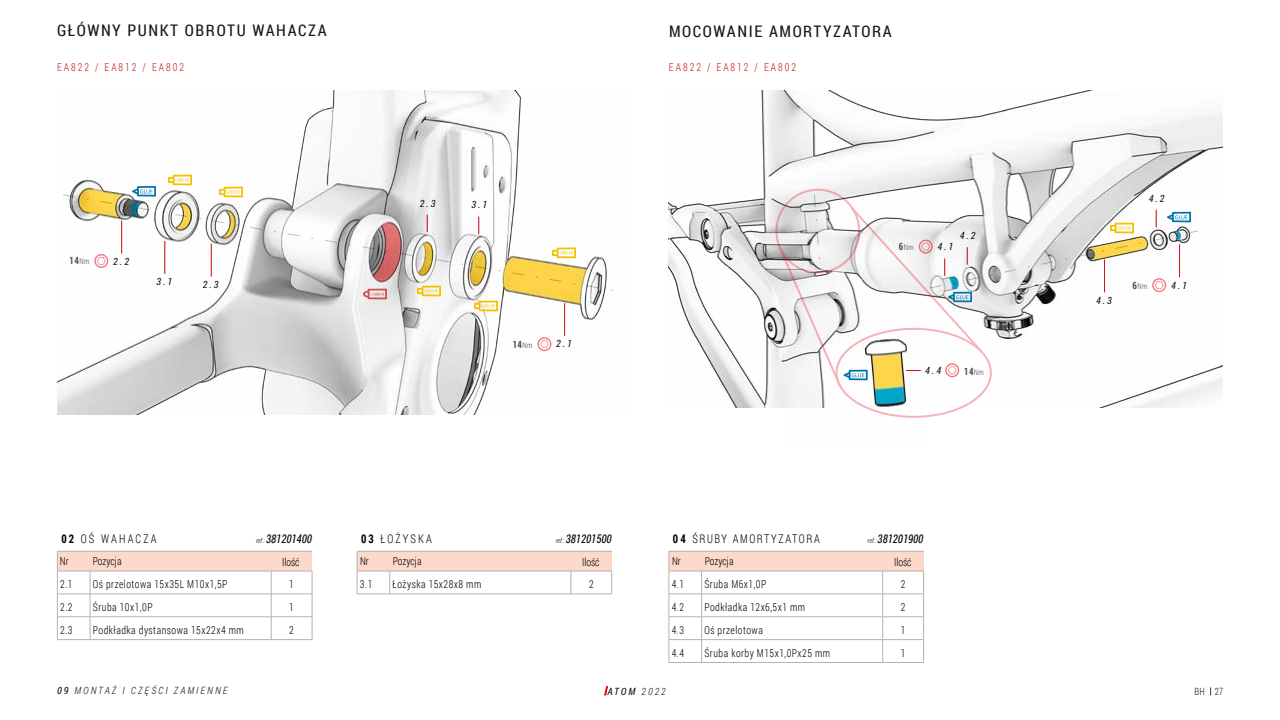
<style>
.page{position:relative;width:1280px;height:720px;background:#fff}
.page>*{position:absolute;margin:0;border:0;box-sizing:border-box;transform-origin:0 0}
.t1{font:16px "Roboto Condensed";letter-spacing:.1em;color:#1a1a1a}
.t2{font:italic 12px "Roboto Condensed";color:#000;scale:.9 1}
.t3{font:300 12px "Roboto Condensed";letter-spacing:.2em;color:#000;scale:.9 1}
.t4{font:300 12px "Roboto Condensed";letter-spacing:.155em;color:#000;scale:.9 1}
.t5{font:300 11px "Roboto Condensed";letter-spacing:.05em;color:#000;scale:.9 1}
.t6{font:300 11px "Roboto Condensed";letter-spacing:.2em;color:#cd1719;scale:.9 1}
.t7{font:300 11px "Roboto Condensed";letter-spacing:-.005em;color:#000;scale:.9 1}
.t8{font:italic 10px "Roboto Condensed";color:#1a1a1a}
.t9{font:italic 300 10px "Roboto Condensed";letter-spacing:.2em;color:#1a1a1a}
.t10{font:700 10px "Roboto Condensed";color:#4d4d4d;scale:.9 1}
.t11{font:300 10px "Roboto Condensed";color:#1a1a1a;scale:.9 1}
.t12{font:300 8px "Roboto Condensed";color:#4d4d4d;scale:.9 1}
.s1{font-weight:300;font-size:8px}
.s2{font-weight:700;font-size:10px}
.s3{font-weight:700}
.s4{font-weight:300;font-size:7px}
.s5{font-weight:400}
.s6{font-weight:300}
</style>
<div class="page">
<svg style="left:604px;top:686px;width:4px;height:9px"></svg>
<img style="left:57px;top:90px;width:548px;height:324px">
<img style="left:669px;top:90px;width:554px;height:317px">
<hr style="left:564px;top:303px;width:1px;height:33px;background:#d61017">
<svg style="left:132px;top:186px;width:24px;height:8px"></svg>
<svg style="left:474px;top:301px;width:24px;height:10px"></svg>
<svg style="left:417px;top:292px;width:24px;height:4px"></svg>
<svg style="left:219px;top:187px;width:24px;height:7px"></svg>
<svg style="left:168px;top:175px;width:24px;height:10px"></svg>
<svg style="left:363px;top:292px;width:24px;height:7px"></svg>
<svg style="left:768px;top:182px;width:225px;height:236px"></svg>
<div style="left:57px;top:551px;width:255px;height:20px;background:#fcd9ca"></div>
<hr style="left:57px;top:594px;width:33px;height:1px;background:#b3b3b3">
<hr style="left:90px;top:594px;width:181px;height:1px;background:#b3b3b3">
<hr style="left:271px;top:594px;width:41px;height:1px;background:#b3b3b3">
<hr style="left:57px;top:617px;width:33px;height:1px;background:#b3b3b3">
<hr style="left:90px;top:617px;width:181px;height:1px;background:#b3b3b3">
<svg style="left:90px;top:572px;width:1px;height:67px"></svg>
<hr style="left:271px;top:617px;width:41px;height:1px;background:#b3b3b3">
<svg style="left:271px;top:572px;width:1px;height:67px"></svg>
<hr style="left:57px;top:639px;width:33px;height:1px;background:#b3b3b3">
<hr style="left:90px;top:639px;width:181px;height:1px;background:#b3b3b3">
<hr style="left:271px;top:639px;width:41px;height:1px;background:#b3b3b3">
<hr style="left:57px;top:551px;width:33px;height:1px;background:#b3b3b3">
<svg style="left:57px;top:551px;width:1px;height:88px"></svg>
<hr style="left:90px;top:551px;width:181px;height:1px;background:#b3b3b3">
<hr style="left:271px;top:551px;width:41px;height:1px;background:#b3b3b3">
<hr style="left:57px;top:571px;width:33px;height:1px;background:#b3b3b3">
<hr style="left:90px;top:571px;width:181px;height:1px;background:#b3b3b3">
<hr style="left:271px;top:571px;width:41px;height:1px;background:#b3b3b3">
<svg style="left:312px;top:571px;width:1px;height:68px"></svg>
<div style="left:669px;top:551px;width:255px;height:20px;background:#fcd9ca"></div>
<hr style="left:669px;top:594px;width:33px;height:1px;background:#b3b3b3">
<hr style="left:702px;top:594px;width:181px;height:1px;background:#b3b3b3">
<hr style="left:883px;top:594px;width:41px;height:1px;background:#b3b3b3">
<hr style="left:669px;top:617px;width:33px;height:1px;background:#b3b3b3">
<hr style="left:702px;top:617px;width:181px;height:1px;background:#b3b3b3">
<hr style="left:883px;top:617px;width:41px;height:1px;background:#b3b3b3">
<hr style="left:669px;top:639px;width:33px;height:1px;background:#b3b3b3">
<svg style="left:701px;top:572px;width:1px;height:90px"></svg>
<svg style="left:883px;top:572px;width:1px;height:90px"></svg>
<hr style="left:669px;top:662px;width:33px;height:1px;background:#b3b3b3">
<hr style="left:702px;top:662px;width:181px;height:1px;background:#b3b3b3">
<hr style="left:883px;top:662px;width:41px;height:1px;background:#b3b3b3">
<hr style="left:669px;top:551px;width:33px;height:1px;background:#b3b3b3">
<svg style="left:669px;top:552px;width:1px;height:110px"></svg>
<hr style="left:702px;top:551px;width:181px;height:1px;background:#b3b3b3">
<hr style="left:883px;top:551px;width:41px;height:1px;background:#b3b3b3">
<hr style="left:669px;top:571px;width:33px;height:1px;background:#b3b3b3">
<hr style="left:702px;top:571px;width:181px;height:1px;background:#b3b3b3">
<hr style="left:883px;top:571px;width:41px;height:1px;background:#b3b3b3">
<hr style="left:702px;top:639px;width:181px;height:1px;background:#b3b3b3">
<hr style="left:883px;top:639px;width:41px;height:1px;background:#b3b3b3">
<svg style="left:923px;top:572px;width:1px;height:90px"></svg>
<div style="left:357px;top:551px;width:255px;height:20px;background:#fcd9ca"></div>
<svg style="left:390px;top:572px;width:1px;height:22px"></svg>
<svg style="left:571px;top:572px;width:1px;height:22px"></svg>
<hr style="left:357px;top:594px;width:33px;height:1px;background:#b3b3b3">
<hr style="left:390px;top:594px;width:181px;height:1px;background:#b3b3b3">
<hr style="left:571px;top:594px;width:41px;height:1px;background:#b3b3b3">
<hr style="left:357px;top:551px;width:33px;height:1px;background:#b3b3b3">
<svg style="left:357px;top:552px;width:1px;height:42px"></svg>
<hr style="left:390px;top:551px;width:181px;height:1px;background:#b3b3b3">
<hr style="left:571px;top:551px;width:41px;height:1px;background:#b3b3b3">
<hr style="left:357px;top:571px;width:33px;height:1px;background:#b3b3b3">
<hr style="left:390px;top:571px;width:181px;height:1px;background:#b3b3b3">
<hr style="left:571px;top:571px;width:41px;height:1px;background:#b3b3b3">
<svg style="left:612px;top:571px;width:1px;height:23px"></svg>
<svg style="left:537px;top:337px;width:14px;height:14px"></svg>
<svg style="left:945px;top:363px;width:14px;height:14px"></svg>
<img style="left:783px;top:303px;width:141px;height:115px">
<svg style="left:62px;top:194px;width:551px;height:98px"></svg>
<svg style="left:813px;top:194px;width:8px;height:77px"></svg>
<svg style="left:919px;top:210px;width:280px;height:92px"></svg>
<h1 class="t1" style="left:57px;top:19px;width:271px">GŁÓWNY PUNKT OBROTU WAHACZA</h1>
<h1 class="t1" style="left:669px;top:20px;width:224px">MOCOWANIE AMORTYZATORA</h1>
<p class="t6" style="left:57px;top:60px;width:143px">EA822 / EA812 / EA802</p>
<p class="t6" style="left:669px;top:60px;width:143px">EA822 / EA812 / EA802</p>
<p class="t10" style="left:70px;top:254px;width:24px">14<span class="s1">Nm</span></p>
<p class="t8" style="left:113px;top:254px;width:17px">2.2</p>
<p class="t8" style="left:156px;top:275px;width:17px">3.1</p>
<p class="t8" style="left:203px;top:278px;width:17px">2.3</p>
<p class="t8" style="left:420px;top:196px;width:17px">2.3</p>
<p class="t8" style="left:471px;top:198px;width:17px">3.1</p>
<p class="t10" style="left:513px;top:337px;width:24px">14<span class="s1">Nm</span></p>
<p class="t8" style="left:556px;top:337px;width:17px">2.1</p>
<p class="t12" style="left:899px;top:242px;width:18px"><span class="s2">6</span>Nm</p>
<p class="t8" style="left:960px;top:228px;width:17px">4.2</p>
<p class="t8" style="left:937px;top:240px;width:17px">4.1</p>
<p class="t8" style="left:925px;top:364px;width:17px">4.4</p>
<p class="t10" style="left:964px;top:364px;width:24px">14<span class="s1">Nm</span></p>
<p class="t3" style="left:61px;top:530px;width:107px"><span class="s3">02</span> OŚ WAHACZA</p>
<p class="t5" style="left:60px;top:577px;width:15px">2.1</p>
<p class="t5" style="left:93px;top:577px;width:151px">Oś przelotowa 15x35L M10x1,5P</p>
<p class="t5" style="left:289px;top:577px;width:7px">1</p>
<p class="t5" style="left:60px;top:600px;width:15px">2.2</p>
<p class="t5" style="left:93px;top:600px;width:68px">Śruba 10x1,0P</p>
<p class="t5" style="left:289px;top:600px;width:7px">1</p>
<p class="t5" style="left:60px;top:622px;width:15px">2.3</p>
<p class="t5" style="left:93px;top:622px;width:169px">Podkładka dystansowa 15x22x4 mm</p>
<p class="t5" style="left:289px;top:622px;width:7px">2</p>
<p class="t2" style="left:256px;top:530px;width:63px"><span class="s4">ref.:</span> 381201400</p>
<p class="t4" style="left:673px;top:530px;width:165px"><span class="s3">04</span> ŚRUBY AMORTYZATORA</p>
<p class="t5" style="left:672px;top:577px;width:15px">4.1</p>
<p class="t5" style="left:704px;top:577px;width:70px">Śruba M6x1,0P</p>
<p class="t5" style="left:901px;top:577px;width:7px">2</p>
<p class="t5" style="left:672px;top:600px;width:15px">4.2</p>
<p class="t5" style="left:704px;top:600px;width:114px">Podkładka 12x6,5x1 mm</p>
<p class="t5" style="left:901px;top:600px;width:7px">2</p>
<p class="t5" style="left:672px;top:622px;width:15px">4.3</p>
<p class="t5" style="left:704px;top:622px;width:66px">Oś przelotowa</p>
<p class="t5" style="left:901px;top:622px;width:7px">1</p>
<p class="t5" style="left:672px;top:645px;width:15px">4.4</p>
<p class="t5" style="left:704px;top:645px;width:141px">Śruba korby M15x1,0Px25 mm</p>
<p class="t5" style="left:901px;top:645px;width:7px">1</p>
<p class="t3" style="left:361px;top:530px;width:80px"><span class="s3">03</span> ŁOŻYSKA</p>
<p class="t2" style="left:868px;top:530px;width:63px"><span class="s4">ref.:</span> 381201900</p>
<p class="t5" style="left:360px;top:577px;width:15px">3.1</p>
<p class="t5" style="left:393px;top:577px;width:100px">Łożyska 15x28x8 mm</p>
<p class="t5" style="left:589px;top:577px;width:7px">2</p>
<p class="t2" style="left:556px;top:530px;width:63px"><span class="s4">ref.:</span> 381201500</p>
<p class="t5" style="left:60px;top:554px;width:11px">Nr</p>
<p class="t7" style="left:93px;top:554px;width:34px">Pozycja</p>
<p class="t5" style="left:282px;top:554px;width:21px">Ilość</p>
<p class="t5" style="left:360px;top:554px;width:11px">Nr</p>
<p class="t7" style="left:393px;top:554px;width:34px">Pozycja</p>
<p class="t5" style="left:582px;top:554px;width:21px">Ilość</p>
<p class="t5" style="left:672px;top:554px;width:11px">Nr</p>
<p class="t7" style="left:705px;top:554px;width:34px">Pozycja</p>
<p class="t5" style="left:894px;top:554px;width:21px">Ilość</p>
<p class="t8" style="left:1149px;top:191px;width:17px">4.2</p>
<p class="t8" style="left:1096px;top:293px;width:17px">4.3</p>
<p class="t12" style="left:1132px;top:280px;width:18px"><span class="s2">6</span>Nm</p>
<p class="t8" style="left:1171px;top:278px;width:17px">4.1</p>
<p class="t9" style="left:57px;top:684px;width:172px"><span class="s5">09</span> MONTAŻ I CZĘŚCI ZAMIENNE</p>
<p class="t8" style="left:608px;top:685px;width:60px">ATOM <span class="s6">2022</span></p>
<p class="t11" style="left:1195px;top:685px;width:33px">BH 27</p>
</div>
